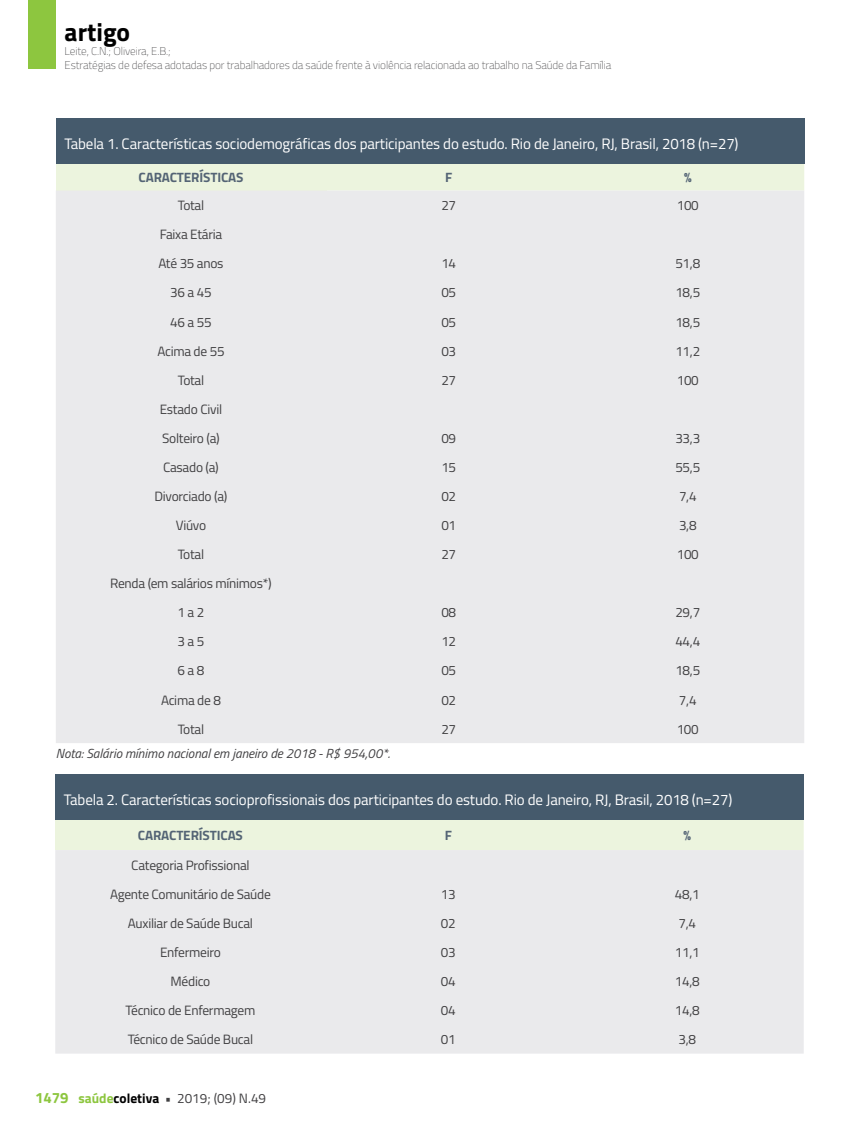
<style>
.page{position:relative;width:859px;height:1132px;background:#fff}
.page>*{position:absolute;margin:0;border:0;box-sizing:border-box;transform-origin:0 0}
.t1{font:700 25.5px "Titillium";color:#000}
.t2{font:15.15px "Titillium";letter-spacing:-.01em;color:#fff}
.t3{font:13.5px/29.1px "Titillium";letter-spacing:-.02em;color:#414042}
.t4{font:700 13.5px "Titillium";letter-spacing:-.01em;color:#546475}
.t5{font:italic 13.2px "Titillium";color:#414042}
.t6{font:100 11.25px/13.5px "Titillium";letter-spacing:-.01em;color:#414042}
.s1{font-weight:700;font-size:15px;color:#8dc63f}
.s2{font-weight:700;color:#8dc63f}
.s3{font-weight:700;color:#000}
.s4{font-weight:700}
</style>
<div class="page">
<div style="left:28px;top:0;width:27px;height:69px;background:#8dc63f"></div>
<div style="left:56px;top:164px;width:270px;height:26px;background:#ecf4de"></div>
<div style="left:326px;top:164px;width:478px;height:26px;background:#ecf4de"></div>
<div style="left:56px;top:190px;width:748px;height:552px;background:#eaeaec"></div>
<div style="left:56px;top:118px;width:748px;height:46px;background:#455a6c"></div>
<div style="left:55px;top:819px;width:271px;height:30px;background:#ecf4de"></div>
<div style="left:326px;top:819px;width:478px;height:30px;background:#ecf4de"></div>
<div style="left:55px;top:849px;width:749px;height:204px;background:#eaeaec"></div>
<div style="left:55px;top:773px;width:749px;height:46px;background:#455a6c"></div>
<h1 class="t1" style="left:65px;top:12px;width:67px">artigo</h1>
<p class="t6" style="left:65px;top:44px;width:548px">Leite, C.N.; Oliveira, E.B.;<br>Estratégias de defesa adotadas por trabalhadores da saúde frente à violência relacionada ao trabalho na Saúde da Família</p>
<p class="t2" style="left:64px;top:133px;width:676px">Tabela 1. Características sociodemográficas dos participantes do estudo. Rio de Janeiro, RJ, Brasil, 2018 (n=27)</p>
<p class="t4" style="left:138px;top:167px;width:106px">CARACTERÍSTICAS</p>
<p class="t4" style="left:445px;top:167px;width:9px">F</p>
<p class="t4" style="left:684px;top:167px;width:9px">%</p>
<p class="t3" style="left:178px;top:190px;width:28px">Total</p>
<p class="t3" style="left:441px;top:190px;width:16px">27</p>
<p class="t3" style="left:677px;top:190px;width:24px">100</p>
<p class="t3" style="left:158px;top:219px;width:67px">Faixa Etária<br>Até 35 anos</p>
<p class="t3" style="left:441px;top:248px;width:16px">14</p>
<p class="t3" style="left:675px;top:248px;width:26px">51,8</p>
<p class="t3" style="left:170px;top:277px;width:43px">36 a 45</p>
<p class="t3" style="left:441px;top:277px;width:16px">05</p>
<p class="t3" style="left:675px;top:277px;width:26px">18,5</p>
<p class="t3" style="left:170px;top:306px;width:43px">46 a 55</p>
<p class="t3" style="left:441px;top:306px;width:16px">05</p>
<p class="t3" style="left:675px;top:306px;width:26px">18,5</p>
<p class="t3" style="left:157px;top:335px;width:69px">Acima de 55</p>
<p class="t3" style="left:441px;top:335px;width:16px">03</p>
<p class="t3" style="left:675px;top:335px;width:26px">11,2</p>
<p class="t3" style="left:178px;top:364px;width:28px">Total</p>
<p class="t3" style="left:441px;top:364px;width:16px">27</p>
<p class="t3" style="left:677px;top:364px;width:24px">100</p>
<p class="t3" style="left:160px;top:393px;width:64px">Estado Civil<br>Solteiro (a)</p>
<p class="t3" style="left:441px;top:422px;width:16px">09</p>
<p class="t3" style="left:675px;top:422px;width:26px">33,3</p>
<p class="t3" style="left:163px;top:452px;width:57px">Casado (a)</p>
<p class="t3" style="left:441px;top:452px;width:16px">15</p>
<p class="t3" style="left:675px;top:452px;width:26px">55,5</p>
<p class="t3" style="left:155px;top:481px;width:74px">Divorciado (a)</p>
<p class="t3" style="left:441px;top:481px;width:16px">02</p>
<p class="t3" style="left:679px;top:481px;width:19px">7,4</p>
<p class="t3" style="left:176px;top:510px;width:32px">Viúvo</p>
<p class="t3" style="left:441px;top:510px;width:16px">01</p>
<p class="t3" style="left:679px;top:510px;width:19px">3,8</p>
<p class="t3" style="left:178px;top:539px;width:28px">Total</p>
<p class="t3" style="left:441px;top:539px;width:16px">27</p>
<p class="t3" style="left:677px;top:539px;width:24px">100</p>
<p class="t3" style="left:110px;top:568px;width:163px;text-align:center">Renda (em salários mínimos*)<br>1 a 2</p>
<p class="t3" style="left:441px;top:597px;width:16px">08</p>
<p class="t3" style="left:675px;top:597px;width:26px">29,7</p>
<p class="t3" style="left:178px;top:626px;width:28px">3 a 5</p>
<p class="t3" style="left:441px;top:626px;width:16px">12</p>
<p class="t3" style="left:675px;top:626px;width:26px">44,4</p>
<p class="t3" style="left:178px;top:655px;width:28px">6 a 8</p>
<p class="t3" style="left:441px;top:655px;width:16px">05</p>
<p class="t3" style="left:675px;top:655px;width:26px">18,5</p>
<p class="t3" style="left:161px;top:684px;width:61px">Acima de 8</p>
<p class="t3" style="left:441px;top:684px;width:16px">02</p>
<p class="t3" style="left:679px;top:684px;width:19px">7,4</p>
<p class="t3" style="left:178px;top:713px;width:28px">Total</p>
<p class="t3" style="left:441px;top:713px;width:16px">27</p>
<p class="t3" style="left:677px;top:713px;width:24px">100</p>
<p class="t5" style="left:56px;top:743px;width:336px">Nota: Salário mínimo nacional em janeiro de 2018 - R$ 954,00*.</p>
<p class="t2" style="left:64px;top:788px;width:670px">Tabela 2. Características socioprofissionais dos participantes do estudo. Rio de Janeiro, RJ, Brasil, 2018 (n=27)</p>
<p class="t4" style="left:138px;top:824px;width:106px">CARACTERÍSTICAS</p>
<p class="t4" style="left:445px;top:824px;width:9px">F</p>
<p class="t4" style="left:683px;top:824px;width:9px">%</p>
<p class="t3" style="left:110px;top:849px;width:162px;text-align:center">Categoria Profissional<br>Agente Comunitário de Saúde</p>
<p class="t3" style="left:441px;top:878px;width:16px">13</p>
<p class="t3" style="left:675px;top:878px;width:26px">48,1</p>
<p class="t3" style="left:128px;top:907px;width:127px">Auxiliar de Saúde Bucal</p>
<p class="t3" style="left:441px;top:907px;width:16px">02</p>
<p class="t3" style="left:678px;top:907px;width:19px">7,4</p>
<p class="t3" style="left:160px;top:936px;width:62px">Enfermeiro</p>
<p class="t3" style="left:441px;top:936px;width:16px">03</p>
<p class="t3" style="left:675px;top:936px;width:26px">11,1</p>
<p class="t3" style="left:171px;top:965px;width:41px">Médico</p>
<p class="t3" style="left:441px;top:965px;width:16px">04</p>
<p class="t3" style="left:675px;top:965px;width:26px">14,8</p>
<p class="t3" style="left:126px;top:994px;width:131px">Técnico de Enfermagem</p>
<p class="t3" style="left:441px;top:994px;width:16px">04</p>
<p class="t3" style="left:675px;top:994px;width:26px">14,8</p>
<p class="t3" style="left:128px;top:1023px;width:127px">Técnico de Saúde Bucal</p>
<p class="t3" style="left:441px;top:1023px;width:16px">01</p>
<p class="t3" style="left:678px;top:1023px;width:19px">3,8</p>
<p class="t3" style="left:35px;top:1082px;width:233px"><span class="s1">1479</span> <span class="s2">saúde</span><span class="s3">coletiva</span> <span class="s4">•</span> 2019; (09) N.49</p>
</div>
